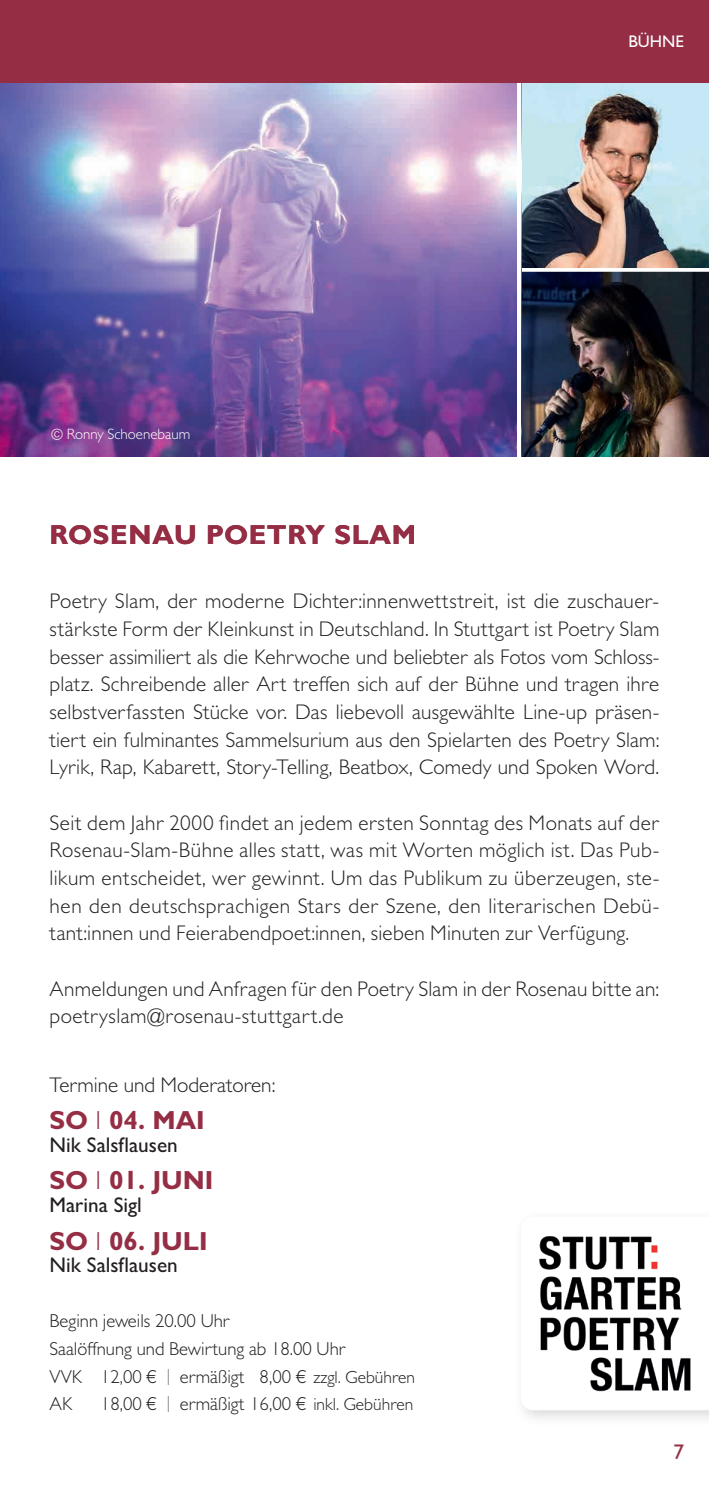
<style>
.page{position:relative;width:709px;height:1489px;background:#fff}
.page>*{position:absolute;margin:0;border:0;box-sizing:border-box;transform-origin:0 0}
.t1{font:700 27.5px "Gill Sans MT Std";letter-spacing:.03em;color:#952e45}
.t2{font:700 26.25px "Gill Sans MT Std";color:#952e45}
.t3{font:300 21.25px/27.8px "Gill Sans MT Std";letter-spacing:.01em;color:#231f20;text-align:justify}
.t4{font:500 21.25px "Gill Sans MT Std";color:#231f20}
.t5{font:500 21.25px "Gill Sans MT Std";color:#952e45}
.t6{font:300 18.75px/27.8px "Gill Sans MT Std";color:#231f20}
.t7{font:500 17px "Gill Sans MT Std";color:#fff}
.t8{font:300 15px "Gill Sans MT Std";color:#fff}
.s1{font-weight:300}
.s2{font-family:"Helvetica Neue LT Std";font-weight:200;font-stretch:condensed;font-size:22.25px}
.s3{font-size:17.5px}
</style>
<div class="page">
<img style="left:521px;top:83px;width:188px;height:185px">
<img style="left:521px;top:272px;width:188px;height:184px">
<svg style="left:521px;top:268px;width:188px;height:4px"></svg>
<img style="left:0;top:83px;width:517px;height:373px">
<div style="left:0;top:0;width:709px;height:83px;background:#952e45"></div>
<img style="left:533px;top:1230px;width:164px;height:165px">
<p class="t8" style="left:51px;top:425px;width:141px">© Ronny Schoenebaum</p>
<p class="t1" style="left:50px;top:518px;width:368px">ROSENAU POETRY SLAM</p>
<p class="t7" style="left:628px;top:31px;width:57px">BÜHNE</p>
<p class="t3" style="left:50px;top:587px;width:611px">Poetry Slam, der moderne Dichter:innenwettstreit, ist die zuschauer&shy;stärkste Form der Kleinkunst in Deutschland. In Stuttgart ist Poetry Slam besser assimiliert als die Kehrwoche und beliebter als Fotos vom Schloss&shy;platz. Schreibende aller Art treffen sich auf der Bühne und tragen ihre selbstverfassten Stücke vor. Das liebevoll ausgewählte Line-up präsen&shy;tiert ein fulminantes Sammelsurium aus den Spielarten des Poetry Slam:<br>Lyrik, Rap, Kabarett, Story-Telling, Beatbox, Comedy und Spoken Word.</p>
<p class="t3" style="left:50px;top:808px;width:611px">Seit dem Jahr 2000 findet an jedem ersten Sonntag des Monats auf der Rosenau-Slam-Bühne alles statt, was mit Worten möglich ist. Das Pub&shy;likum entscheidet, wer gewinnt. Um das Publikum zu überzeugen, ste&shy;hen den deutschsprachigen Stars der Szene, den literarischen Debü&shy;tant:innen und Feierabendpoet:innen, sieben Minuten zur Verfügung.</p>
<p class="t3" style="left:50px;top:974px;width:611px">Anmeldungen und Anfragen für den Poetry Slam in der Rosenau bitte an: poetryslam@rosenau-stuttgart.de</p>
<p class="t3" style="left:50px;top:1070px;width:227px">Termine und Moderatoren:</p>
<p class="t2" style="left:50px;top:1104px;width:157px">SO <span class="s1">I</span> 04. MAI</p>
<p class="t4" style="left:50px;top:1131px;width:130px">Nik Salsflausen</p>
<p class="t2" style="left:50px;top:1164px;width:165px">SO <span class="s1">I</span> 01. JUNI</p>
<p class="t4" style="left:50px;top:1191px;width:94px">Marina Sigl</p>
<p class="t2" style="left:50px;top:1224px;width:159px">SO <span class="s1">I</span> 06. JULI</p>
<p class="t4" style="left:50px;top:1251px;width:130px">Nik Salsflausen</p>
<p class="t6" style="left:50px;top:1306px;width:367px">Beginn jeweils 20.00 Uhr<br>Saalöffnung und Bewirtung ab 18.00 Uhr<br>VVK 12,00 € <span class="s2">I</span> ermäßigt 8,00 € <span class="s3">zzgl. Gebühren<br></span>AK</p>
<p class="t6" style="left:101px;top:1389px;width:314px">18,00 € <span class="s2">I</span> ermäßigt 16,00 € <span class="s3">inkl. Gebühren</span></p>
<p class="t5" style="left:673px;top:1438px;width:12px">7</p>
</div>
